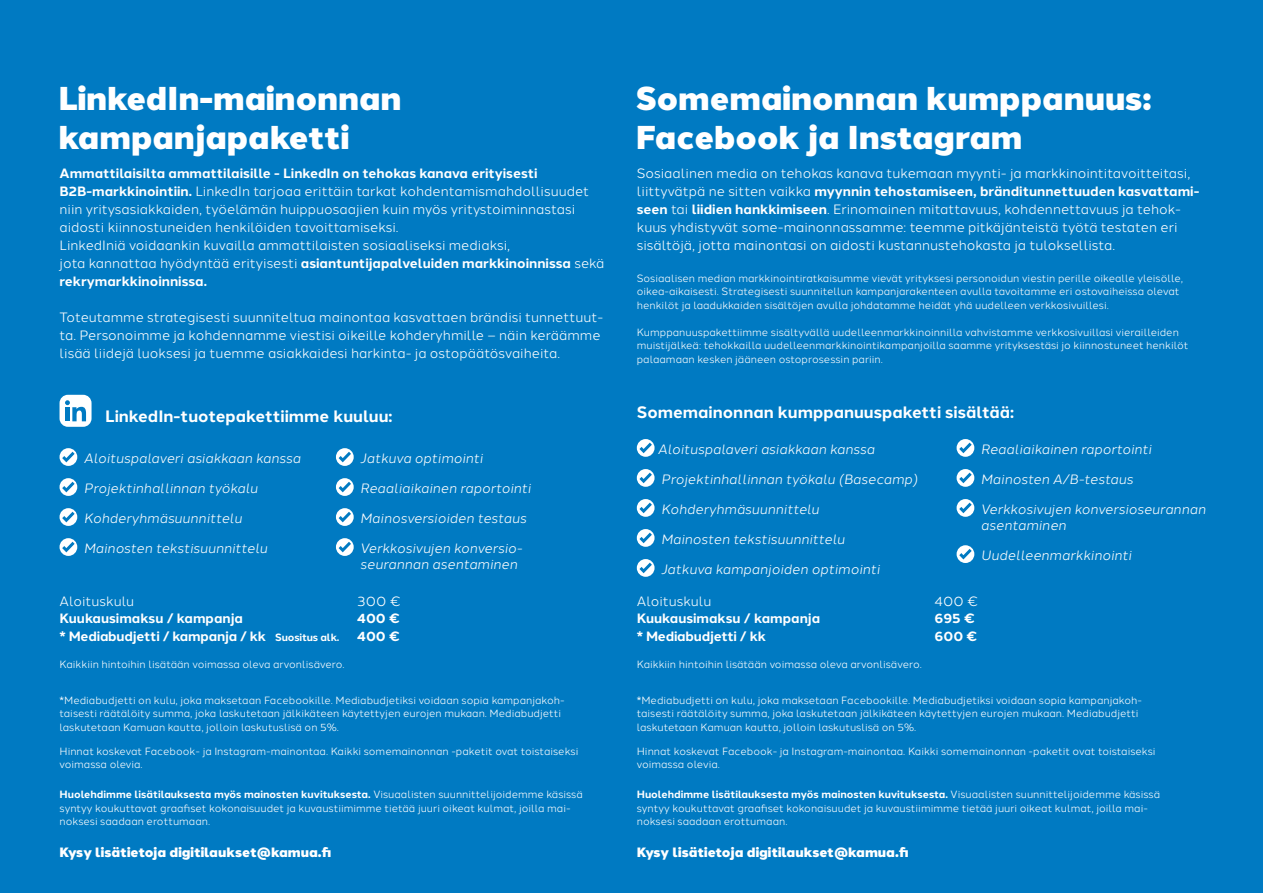
<style>
.page{position:relative;width:1263px;height:893px;background:#007ac2}
.page>*{position:absolute;margin:0;border:0;box-sizing:border-box;transform-origin:0 0}
.t1{font:900 33px/39px "Halcom";color:#fff}
.t2{font:700 16.5px "Halcom";color:#fff}
.t3{font:13.5px/18px "Halcom";color:#fff}
.t4{font:italic 13.5px/16.2px "Halcom";color:#fff}
.t5{font:700 13.5px "Halcom";letter-spacing:-.005em;color:#fff}
.t6{font:900 13.5px "Halcom";color:#fff}
.t7{font:10.5px/13.5px "Halcom";color:#fff}
.s1{font-weight:700}
.s2{font-size:10.5px}
</style>
<div class="page">
<div style="left:60px;top:448px;width:17px;height:18px;background:#fff;border-radius:50%"></div>
<svg style="left:62px;top:452px;width:13px;height:10px"></svg>
<div style="left:60px;top:478px;width:17px;height:18px;background:#fff;border-radius:50%"></div>
<svg style="left:62px;top:482px;width:13px;height:10px"></svg>
<div style="left:60px;top:508px;width:17px;height:18px;background:#fff;border-radius:50%"></div>
<svg style="left:62px;top:512px;width:13px;height:10px"></svg>
<div style="left:60px;top:538px;width:17px;height:18px;background:#fff;border-radius:50%"></div>
<svg style="left:62px;top:542px;width:13px;height:10px"></svg>
<div style="left:60px;top:395px;width:32px;height:32px;background:#fff;border-radius:8px"></div>
<svg style="left:65px;top:400px;width:21px;height:21px"></svg>
<svg style="left:336px;top:448px;width:18px;height:18px"></svg>
<svg style="left:339px;top:452px;width:12px;height:10px"></svg>
<svg style="left:336px;top:478px;width:18px;height:18px"></svg>
<svg style="left:339px;top:482px;width:12px;height:10px"></svg>
<svg style="left:336px;top:508px;width:18px;height:18px"></svg>
<svg style="left:339px;top:512px;width:12px;height:10px"></svg>
<svg style="left:336px;top:538px;width:18px;height:18px"></svg>
<svg style="left:339px;top:542px;width:12px;height:10px"></svg>
<div style="left:637px;top:439px;width:17px;height:18px;background:#fff;border-radius:50%"></div>
<svg style="left:639px;top:443px;width:13px;height:10px"></svg>
<div style="left:637px;top:469px;width:17px;height:18px;background:#fff;border-radius:50%"></div>
<svg style="left:639px;top:473px;width:13px;height:10px"></svg>
<div style="left:637px;top:499px;width:17px;height:18px;background:#fff;border-radius:50%"></div>
<svg style="left:639px;top:503px;width:13px;height:10px"></svg>
<div style="left:637px;top:529px;width:17px;height:18px;background:#fff;border-radius:50%"></div>
<svg style="left:639px;top:533px;width:13px;height:10px"></svg>
<div style="left:637px;top:559px;width:17px;height:18px;background:#fff;border-radius:50%"></div>
<svg style="left:639px;top:563px;width:13px;height:10px"></svg>
<svg style="left:956px;top:439px;width:18px;height:18px"></svg>
<svg style="left:959px;top:443px;width:13px;height:10px"></svg>
<svg style="left:956px;top:469px;width:18px;height:18px"></svg>
<svg style="left:959px;top:473px;width:13px;height:10px"></svg>
<svg style="left:956px;top:499px;width:18px;height:18px"></svg>
<svg style="left:959px;top:503px;width:13px;height:10px"></svg>
<svg style="left:956px;top:545px;width:18px;height:18px"></svg>
<svg style="left:959px;top:549px;width:13px;height:10px"></svg>
<h1 class="t1" style="left:58px;top:77px;width:345px">LinkedIn-mainonnan kampanjapaketti</h1>
<h1 class="t1" style="left:636px;top:77px;width:517px">Somemainonnan kumppanuus:<br>Facebook ja Instagram</h1>
<p class="t3" style="left:60px;top:163px;width:546px"><span class="s1">Ammattilaisilta ammattilaisille - LinkedIn on tehokas kanava erityisesti B2B-markkinointiin.</span> LinkedIn tarjoaa erittäin tarkat kohdentamismahdollisuudet niin yritysasiakkaiden, työelämän huippuosaajien kuin myös yritystoiminnastasi aidosti kiinnostuneiden henkilöiden tavoittamiseksi.<br>LinkedIniä voidaankin kuvailla ammattilaisten sosiaaliseksi mediaksi,<br>jota kannattaa hyödyntää erityisesti <span class="s1">asiantuntijapalveluiden markkinoinnissa</span> sekä <span class="s1">rekrymarkkinoinnissa.</span></p>
<p class="t3" style="left:60px;top:307px;width:545px">Toteutamme strategisesti suunniteltua mainontaa kasvattaen brändisi tunnettuut&shy;ta. Personoimme ja kohdennamme viestisi oikeille kohderyhmille – näin keräämme lisää liidejä luoksesi ja tuemme asiakkaidesi harkinta- ja ostopäätösvaiheita.</p>
<p class="t3" style="left:637px;top:163px;width:564px">Sosiaalinen media on tehokas kanava tukemaan myynti- ja markkinointitavoitteitasi, liittyvätpä ne sitten vaikka <span class="s1">myynnin tehostamiseen, bränditunnettuuden kasvattami&shy;seen</span> tai <span class="s1">liidien hankkimiseen</span>. Erinomainen mitattavuus, kohdennettavuus ja tehok&shy;kuus yhdistyvät some-mainonnassamme: teemme pitkäjänteistä työtä testaten eri sisältöjä, jotta mainontasi on aidosti kustannustehokasta ja tuloksellista.</p>
<p class="t7" style="left:637px;top:270px;width:548px">Sosiaalisen median markkinointiratkaisumme vievät yrityksesi personoidun viestin perille oikealle yleisölle, oikea-aikaisesti. Strategisesti suunnitellun kampanjarakenteen avulla tavoitamme eri ostovaiheissa olevat henkilöt ja laadukkaiden sisältöjen avulla johdatamme heidät yhä uudelleen verkkosivuillesi.</p>
<p class="t7" style="left:637px;top:324px;width:553px">Kumppanuuspakettiimme sisältyvällä uudelleenmarkkinoinnilla vahvistamme verkkosivuillasi vierailleiden muistijälkeä: tehokkailla uudelleenmarkkinointikampanjoilla saamme yrityksestäsi jo kiinnostuneet henkilöt palaamaan kesken jääneen ostoprosessin pariin.</p>
<h2 class="t2" style="left:105px;top:403px;width:289px">LinkedIn-tuotepakettiimme kuuluu:</h2>
<h2 class="t2" style="left:637px;top:399px;width:379px">Somemainonnan kumppanuuspaketti sisältää:</h2>
<p class="t4" style="left:84px;top:449px;width:218px">Aloituspalaveri asiakkaan kanssa</p>
<p class="t4" style="left:84px;top:479px;width:176px">Projektinhallinnan työkalu</p>
<p class="t4" style="left:84px;top:509px;width:160px">Kohderyhmäsuunnittelu</p>
<p class="t4" style="left:84px;top:539px;width:185px">Mainosten tekstisuunnittelu</p>
<p class="t4" style="left:981px;top:439px;width:172px">Reaaliaikainen raportointi</p>
<p class="t4" style="left:981px;top:469px;width:154px">Mainosten A/B-testaus</p>
<p class="t4" style="left:981px;top:499px;width:226px">Verkkosivujen konversioseurannan asentaminen</p>
<p class="t4" style="left:981px;top:546px;width:152px">Uudelleenmarkkinointi</p>
<p class="t4" style="left:658px;top:439px;width:218px">Aloituspalaveri asiakkaan kanssa</p>
<p class="t4" style="left:661px;top:469px;width:258px">Projektinhallinnan työkalu (Basecamp)</p>
<p class="t4" style="left:661px;top:499px;width:160px">Kohderyhmäsuunnittelu</p>
<p class="t4" style="left:661px;top:529px;width:185px">Mainosten tekstisuunnittelu</p>
<p class="t4" style="left:661px;top:559px;width:220px">Jatkuva kampanjoiden optimointi</p>
<p class="t4" style="left:360px;top:449px;width:124px">Jatkuva optimointi</p>
<p class="t4" style="left:360px;top:479px;width:172px">Reaaliaikainen raportointi</p>
<p class="t4" style="left:360px;top:509px;width:168px">Mainosversioiden testaus</p>
<p class="t4" style="left:360px;top:539px;width:163px">Verkkosivujen konversio&shy;seurannan asentaminen</p>
<p class="t3" style="left:60px;top:591px;width:76px">Aloituskulu</p>
<p class="t3" style="left:357px;top:591px;width:45px">300 €</p>
<p class="t5" style="left:60px;top:607px;width:185px">Kuukausimaksu / kampanja</p>
<p class="t5" style="left:357px;top:607px;width:44px">400 €</p>
<p class="t5" style="left:60px;top:625px;width:281px">* Mediabudjetti / kampanja / kk <span class="s2">Suositus alk.</span></p>
<p class="t5" style="left:357px;top:625px;width:44px">400 €</p>
<p class="t7" style="left:60px;top:656px;width:287px">Kaikkiin hintoihin lisätään voimassa oleva arvonlisävero.</p>
<p class="t7" style="left:60px;top:692px;width:507px">*Mediabudjetti on kulu, joka maksetaan Facebookille. Mediabudjetiksi voidaan sopia kampanjakoh&shy;taisesti räätälöity summa, joka laskutetaan jälkikäteen käytettyjen eurojen mukaan. Mediabudjetti laskutetaan Kamuan kautta, jolloin laskutuslisä on 5%.</p>
<p class="t7" style="left:60px;top:743px;width:520px">Hinnat koskevat Facebook- ja Instagram-mainontaa. Kaikki somemainonnan -paketit ovat toistaiseksi voimassa olevia.</p>
<p class="t7" style="left:60px;top:787px;width:525px"><span class="s1">Huolehdimme lisätilauksesta myös mainosten kuvituksesta.</span> Visuaalisten suunnittelijoidemme käsissä syntyy koukuttavat graafiset kokonaisuudet ja kuvaustiimimme tietää juuri oikeat kulmat, joilla mai&shy;noksesi saadaan erottumaan.</p>
<p class="t6" style="left:60px;top:841px;width:273px">Kysy lisätietoja digitilaukset@kamua.fi</p>
<p class="t3" style="left:637px;top:591px;width:76px">Aloituskulu</p>
<p class="t3" style="left:934px;top:591px;width:45px">400 €</p>
<p class="t5" style="left:637px;top:607px;width:185px">Kuukausimaksu / kampanja</p>
<p class="t5" style="left:934px;top:607px;width:42px">695 €</p>
<p class="t5" style="left:637px;top:625px;width:131px">* Mediabudjetti / kk</p>
<p class="t5" style="left:934px;top:625px;width:44px">600 €</p>
<p class="t7" style="left:637px;top:656px;width:287px">Kaikkiin hintoihin lisätään voimassa oleva arvonlisävero.</p>
<p class="t7" style="left:637px;top:692px;width:507px">*Mediabudjetti on kulu, joka maksetaan Facebookille. Mediabudjetiksi voidaan sopia kampanjakoh&shy;taisesti räätälöity summa, joka laskutetaan jälkikäteen käytettyjen eurojen mukaan. Mediabudjetti laskutetaan Kamuan kautta, jolloin laskutuslisä on 5%.</p>
<p class="t7" style="left:637px;top:743px;width:520px">Hinnat koskevat Facebook- ja Instagram-mainontaa. Kaikki somemainonnan -paketit ovat toistaiseksi voimassa olevia.</p>
<p class="t7" style="left:637px;top:787px;width:525px"><span class="s1">Huolehdimme lisätilauksesta myös mainosten kuvituksesta.</span> Visuaalisten suunnittelijoidemme käsissä syntyy koukuttavat graafiset kokonaisuudet ja kuvaustiimimme tietää juuri oikeat kulmat, joilla mai&shy;noksesi saadaan erottumaan.</p>
<p class="t6" style="left:637px;top:841px;width:273px">Kysy lisätietoja digitilaukset@kamua.fi</p>
</div>
